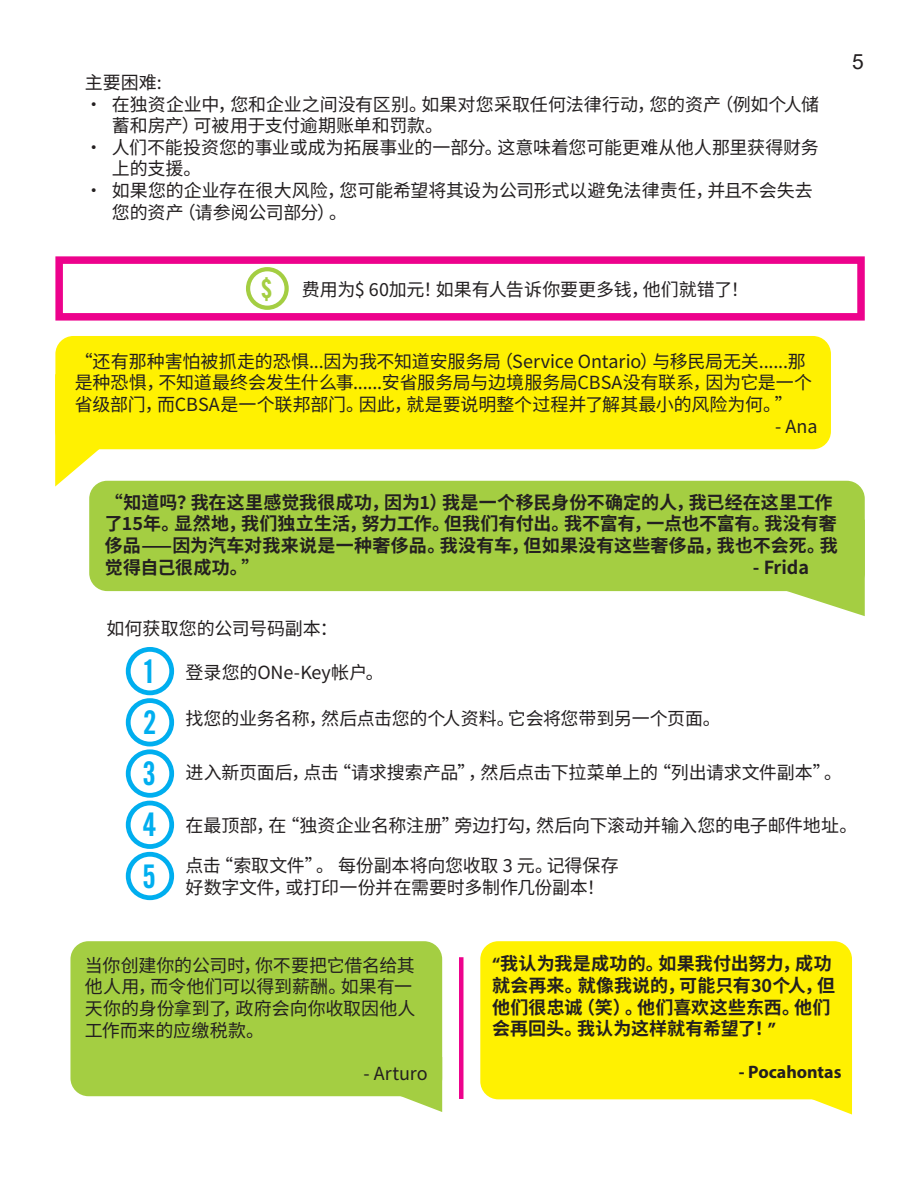
<style>
.page{position:relative;width:918px;height:1188px;background:#fff}
.page>*{position:absolute;margin:0;border:0;box-sizing:border-box;transform-origin:0 0}
.t1{font:600 32.85px "Alternate Gothic Cond ATF";color:#00aeef}
.t2{font:600 29.1px "Alternate Gothic Cond ATF";color:#a4ce42}
.t3{font:21px "Arial";color:#231f20}
.t4{font:18px/21.6px "Noto Sans SC";letter-spacing:-.01em;color:#231f20}
.t5{font:700 18px/21.6px "Noto Sans SC";letter-spacing:.005em;color:#231f20}
.t6{font:700 18px "Myriad Pro";color:#231f20}
.s1{font-family:"Myriad Pro"}
</style>
<div class="page">
<svg style="left:55px;top:435px;width:67px;height:52px"></svg>
<div style="left:55px;top:336px;width:776px;height:113px;background:#fff101;border-radius:18px"></div>
<svg style="left:780px;top:1085px;width:72px;height:30px"></svg>
<div style="left:480px;top:941px;width:372px;height:158px;background:#fff101;border-radius:18px"></div>
<svg style="left:370px;top:1082px;width:72px;height:30px"></svg>
<div style="left:70px;top:941px;width:372px;height:155px;background:#a4ce42;border-radius:18px"></div>
<svg style="left:715px;top:577px;width:150px;height:39px"></svg>
<div style="left:89px;top:481px;width:776px;height:110px;background:#a4ce42;border-radius:18px"></div>
<div style="left:55px;top:256px;width:810px;height:65px;border:8px solid #ed028c"></div>
<div style="left:459px;top:957px;width:5px;height:142px;background:#ed028c"></div>
<div style="left:126px;top:749px;width:48px;height:49px;border:5px solid #00aeef;border-radius:50%"></div>
<div style="left:126px;top:698px;width:48px;height:48px;border:5px solid #00aeef;border-radius:50%"></div>
<div style="left:126px;top:647px;width:48px;height:48px;border:5px solid #00aeef;border-radius:50%"></div>
<div style="left:126px;top:801px;width:48px;height:48px;border:5px solid #00aeef;border-radius:50%"></div>
<div style="left:126px;top:852px;width:48px;height:48px;border:5px solid #00aeef;border-radius:50%"></div>
<div style="left:246px;top:267px;width:43px;height:43px;border:4px solid #a4ce42;border-radius:50%"></div>
<p class="t4" style="left:85px;top:72px;width:78px">主要困难:</p>
<p class="t4" style="left:112px;top:94px;width:709px;text-indent:-27px">• 在独资企业中，您和企业之间没有区别。如果对您采取任何法律行动，您的资产（例如个人储蓄和房产）可被用于支付逾期账单和罚款。</p>
<p class="t4" style="left:112px;top:137px;width:709px;text-indent:-27px">• 人们不能投资您的事业或成为拓展事业的一部分。这意味着您可能更难从他人那里获得财务上的支援。</p>
<p class="t4" style="left:112px;top:180px;width:702px;text-indent:-27px">• 如果您的企业存在很大风险，您可能希望将其设为公司形式以避免法律责任，并且不会失去您的资产（请参阅公司部分）。</p>
<p class="t2" style="left:261px;top:270px;width:12px">$</p>
<p class="t4" style="left:302px;top:279px;width:449px">费用为$ 60加元！如果有人告诉你要更多钱，他们就错了！</p>
<p class="t4" style="left:75px;top:351px;width:739px">“还有那种害怕被抓走的恐惧...因为我不知道安服务局（Service Ontario）与移民局无关......那是种恐惧，不知道最终会发生什么事......安省服务局与边境服务局CBSA没有联系，因为它是一个省级部门，而CBSA是一个联邦部门。因此，就是要说明整个过程并了解其最小的风险为何。”</p>
<p class="t4" style="left:775px;top:416px;width:44px">- Ana</p>
<p class="t3" style="left:852px;top:47px;width:13px">5</p>
<p class="t5" style="left:105px;top:492px;width:734px">“知道吗？我在这里感觉我很成功，因为1）我是一个移民身份不确定的人，我已经在这里工作了15年。显然地，我们独立生活，努力工作。但我们有付出。我不富有，一点也不富有。我没有奢侈品——因为汽车对我来说是一种奢侈品。我没有车，但如果没有这些奢侈品，我也不会死。我觉得自己很成功。”</p>
<p class="t5" style="left:753px;top:557px;width:58px">- Frida</p>
<p class="t4" style="left:107px;top:618px;width:233px">如何获取您的公司号码副本：</p>
<p class="t1" style="left:144px;top:650px;width:11px">1</p>
<p class="t1" style="left:144px;top:702px;width:14px">2</p>
<p class="t1" style="left:143px;top:753px;width:14px">3</p>
<p class="t1" style="left:143px;top:804px;width:15px">4</p>
<p class="t1" style="left:143px;top:855px;width:14px">5</p>
<p class="t4" style="left:185px;top:662px;width:200px">登录您的ONe-Key帐户。</p>
<p class="t4" style="left:185px;top:708px;width:537px">找您的业务名称，然后点击您的个人资料。它会将您带到另一个页面。</p>
<p class="t4" style="left:185px;top:762px;width:658px">进入新页面后，点击“请求搜索产品”，然后点击下拉菜单上的“列出请求文件副本”。</p>
<p class="t4" style="left:185px;top:815px;width:674px">在最顶部，在“独资企业名称注册”旁边打勾，然后向下滚动并输入您的电子邮件地址。</p>
<p class="t4" style="left:185px;top:855px;width:435px">点击“索取文件”。 每份副本将向您收取 3 元。记得保存好数字文件，或打印一份并在需要时多制作几份副本！</p>
<p class="t4" style="left:85px;top:955px;width:332px">当你创建你的公司时，你不要把它借名给其他人用，而令他们可以得到薪酬。如果有一天你的身份拿到了，政府会向你收取因他人工作而来的应缴税款。</p>
<p class="t4" style="left:364px;top:1063px;width:66px">- Arturo</p>
<p class="t5" style="left:492px;top:953px;width:344px"><span class="s1">“</span>我认为我是成功的。如果我付出努力，成功就会再来。就像我说的，可能只有30个人，但他们很忠诚（笑）。他们喜欢这些东西。他们会再回头。我认为这样就有希望了！<span class="s1">”</span></p>
<p class="t6" style="left:739px;top:1061px;width:104px">- Pocahontas</p>
</div>
